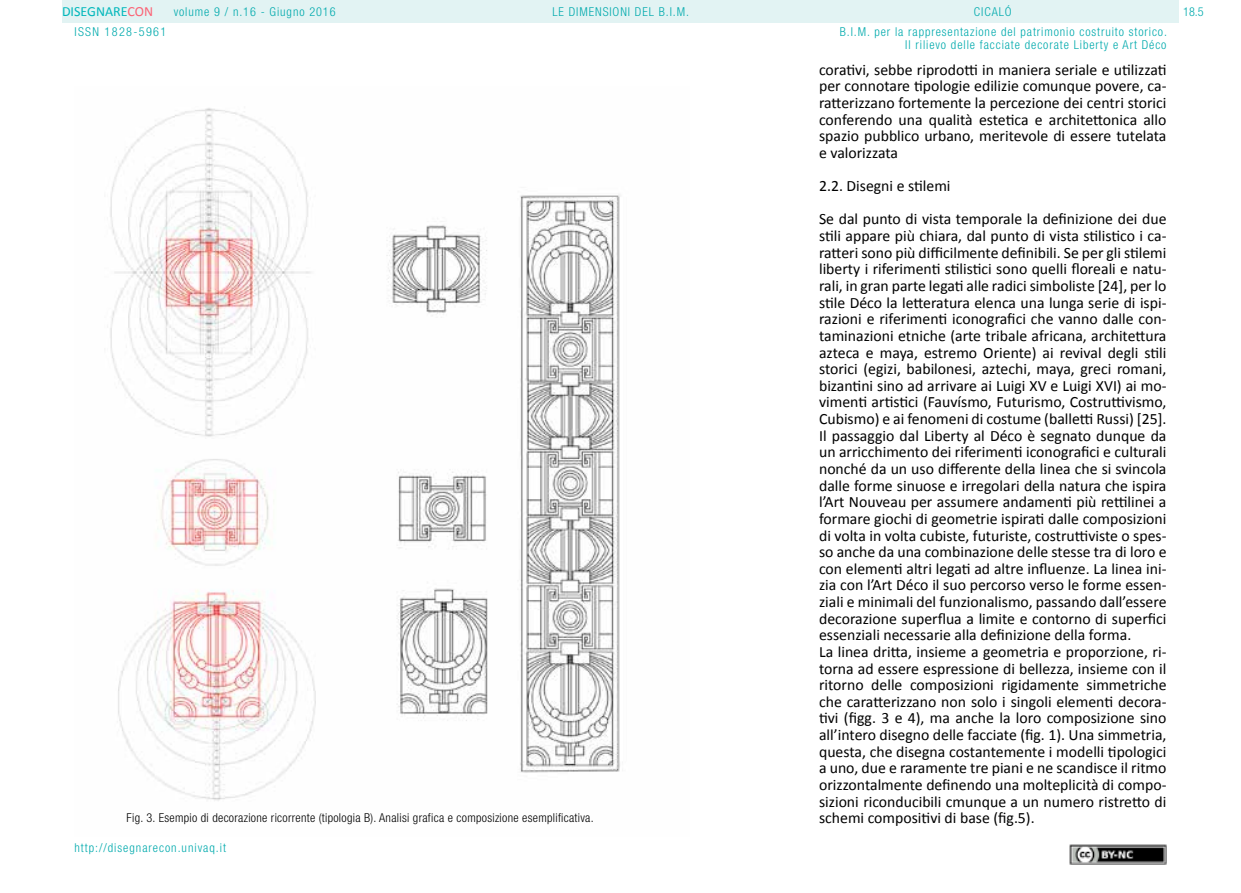
<style>
.page{position:relative;width:1241px;height:893px;background:#fff}
.page>*{position:absolute;margin:0;border:0;box-sizing:border-box;transform-origin:0 0}
.t1{font:15.75px/16.6px "Calibri";color:#000}
.t2{font:14px "Calibri";color:#00b7bb}
.t3{font:300 condensed 12.25px/19.4px "Helvetica Neue LT Std";letter-spacing:.075em;color:#00aaad}
.t4{font:300 condensed 12.25px "Helvetica Neue LT Std";letter-spacing:.025em;color:#000}
.t5{font:300 condensed 12.25px "Helvetica Neue LT Std";letter-spacing:.11em;color:#00aaad}
.s1{color:#fb6275}
</style>
<div class="page">
<div style="left:62px;top:0;width:1116px;height:23px;background:#e2f3f3"></div>
<img style="left:1069px;top:845px;width:97px;height:19px">
<img style="left:110px;top:108px;width:510px;height:693px">
<p class="t2" style="left:62px;top:3px;width:93px">DISEGNARE<span class="s1">CON</span></p>
<p class="t3" style="left:839px;top:2px;width:328px;text-indent:134px">CICALÓ<br>B.I.M. per la rappresentazione del patrimonio costruito storico.</p>
<p class="t3" style="left:905px;top:35px;width:263px">Il rilievo delle facciate decorate Liberty e Art Déco</p>
<p class="t3" style="left:174px;top:2px;width:163px">volume 9 / n.16 - Giugno 2016</p>
<p class="t3" style="left:552px;top:2px;width:138px">LE DIMENSIONI DEL B.I.M.</p>
<p class="t3" style="left:1182px;top:2px;width:22px">18.5</p>
<p class="t5" style="left:74px;top:24px;width:93px">ISSN 1828-5961</p>
<p class="t1" style="left:819px;top:61px;width:349px;text-align:justify">corativi, sebbe riprodotti in maniera seriale e utilizzati per connotare tipologie edilizie comunque povere, ca&shy;ratterizzano fortemente la percezione dei centri storici conferendo una qualità estetica e architettonica allo spazio pubblico urbano, meritevole di essere tutelata e valorizzata</p>
<p class="t1" style="left:819px;top:169px;width:349px;line-height:33.2px">2.2. Disegni e stilemi<br>Se dal punto di vista temporale la definizione dei due</p>
<p class="t1" style="left:819px;top:228px;width:349px">stili appare più chiara, dal punto di vista stilistico i ca&shy;ratteri sono più difficilmente definibili. Se per gli stilemi liberty i riferimenti stilistici sono quelli floreali e natu&shy;rali, in gran parte legati alle radici simboliste [24], per lo stile Déco la letteratura elenca una lunga serie di ispi&shy;razioni e riferimenti iconografici che vanno dalle con&shy;taminazioni etniche (arte tribale africana, architettura azteca e maya, estremo Oriente) ai revival degli stili storici (egizi, babilonesi, aztechi, maya, greci romani, bizantini sino ad arrivare ai Luigi XV e Luigi XVI) ai mo&shy;vimenti artistici (Fauvísmo, Futurismo, Costruttivismo, Cubismo) e ai fenomeni di costume (balletti Russi) [25].<br>Il passaggio dal Liberty al Déco è segnato dunque da un arricchimento dei riferimenti iconografici e culturali nonché da un uso differente della linea che si svincola dalle forme sinuose e irregolari della natura che ispira l’Art Nouveau per assumere andamenti più rettilinei a formare giochi di geometrie ispirati dalle composizioni di volta in volta cubiste, futuriste, costruttiviste o spes&shy;so anche da una combinazione delle stesse tra di loro e con elementi altri legati ad altre influenze. La linea ini&shy;zia con l’Art Déco il suo percorso verso le forme essen&shy;ziali e minimali del funzionalismo, passando dall’essere decorazione superflua a limite e contorno di superfici essenziali necessarie alla definizione della forma.<br>La linea dritta, insieme a geometria e proporzione, ri&shy;torna ad essere espressione di bellezza, insieme con il ritorno delle composizioni rigidamente simmetriche che caratterizzano non solo i singoli elementi decora&shy;tivi (figg. 3 e 4), ma anche la loro composizione sino all’intero disegno delle facciate (fig. 1). Una simmetria, questa, che disegna costantemente i modelli tipologici a uno, due e raramente tre piani e ne scandisce il ritmo orizzontalmente definendo una molteplicità di compo&shy;sizioni riconducibili cmunque a un numero ristretto di</p>
<p class="t4" style="left:126px;top:810px;width:468px">Fig. 3. Esempio di decorazione ricorrente (tipologia B). Analisi grafica e composizione esemplificativa.</p>
<p class="t1" style="left:819px;top:810px;width:217px">schemi compositivi di base (fig.5).</p>
<p class="t3" style="left:74px;top:838px;width:153px">http://disegnarecon.univaq.it</p>
</div>
